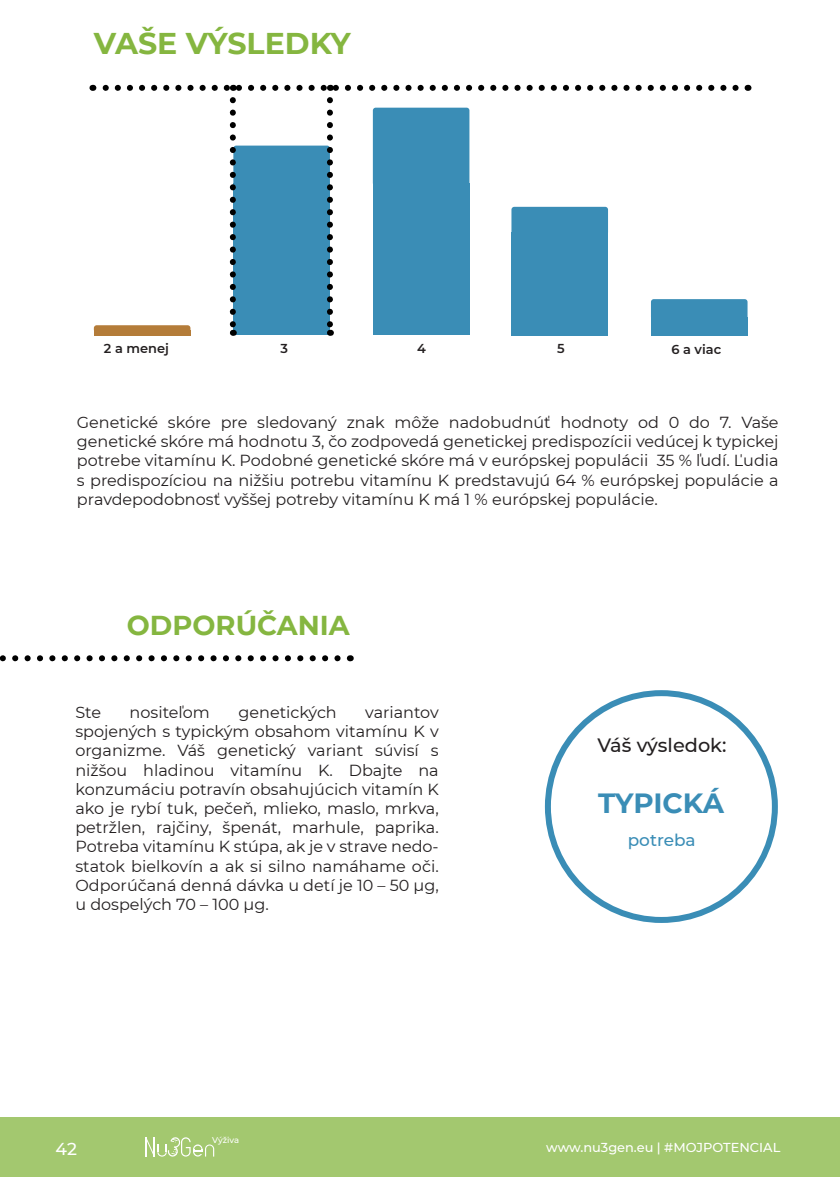
<style>
.page{position:relative;width:840px;height:1191px;background:#fff}
.page>*{position:absolute;margin:0;border:0;box-sizing:border-box;transform-origin:0 0}
.t1{font:700 30px "Montserrat";color:#85b640}
.t2{font:700 27.8px "Montserrat";letter-spacing:-.01em;color:#3a8db6}
.t3{font:700 27.2px "Montserrat";color:#85b640}
.t4{font:500 19.2px "Montserrat";color:#231f20}
.t5{font:500 17.2px "Montserrat";color:#fff}
.t6{font:500 16.8px "Montserrat";color:#3a8db6}
.t7{font:16px/19.2px "Montserrat";color:#231f20;text-align:justify}
.t8{font:500 13px "Montserrat";color:#fff}
.t9{font:600 13px "Montserrat";color:#231f20}
.t10{font:500 8.4px "Montserrat";letter-spacing:-.01em;color:#fff}
</style>
<div class="page">
<div style="left:0;top:1117px;width:839px;height:59px;background:#a3c86f"></div>
<svg style="left:145px;top:1137px;width:70px;height:20px"></svg>
<svg style="left:0;top:655px;width:337px;height:6px"></svg>
<svg style="left:94px;top:325px;width:96px;height:5px"></svg>
<div style="left:94px;top:330px;width:96px;height:5px;background:#b47c39"></div>
<div style="left:372px;top:183px;width:97px;height:76px;background:#3a8db6"></div>
<div style="left:372px;top:108px;width:97px;height:75px;background:#3a8db6"></div>
<div style="left:372px;top:259px;width:97px;height:76px;background:#3a8db6"></div>
<div style="left:651px;top:299px;width:96px;height:18px;background:#3a8db6"></div>
<div style="left:650px;top:317px;width:97px;height:18px;background:#3a8db6"></div>
<div style="left:511px;top:232px;width:96px;height:52px;background:#3a8db6"></div>
<div style="left:511px;top:284px;width:96px;height:51px;background:#3a8db6"></div>
<div style="left:511px;top:207px;width:96px;height:25px;background:#3a8db6"></div>
<div style="left:544px;top:690px;width:233px;height:233px;border:6px solid #3a8db6;border-radius:50%"></div>
<svg style="left:92px;top:85px;width:643px;height:6px"></svg>
<svg style="left:230px;top:100px;width:103px;height:236px"></svg>
<h1 class="t1" style="left:94px;top:21px;width:258px">VAŠE VÝSLEDKY</h1>
<p class="t9" style="left:104px;top:339px;width:66px">2 a menej</p>
<p class="t9" style="left:280px;top:339px;width:9px">3</p>
<p class="t9" style="left:417px;top:339px;width:10px">4</p>
<p class="t9" style="left:557px;top:339px;width:9px">5</p>
<p class="t9" style="left:671px;top:340px;width:51px">6 a viac</p>
<p class="t7" style="left:77px;top:412px;width:702px">Genetické skóre pre sledovaný znak môže nadobudnúť hodnoty od 0 do 7. Vaše genetické skóre má hodnotu 3, čo zodpovedá genetickej predispozícii vedúcej k typickej potrebe vitamínu K. Podobné genetické skóre má v európskej populácii 35 % ľudí. Ľudia s predispozíciou na nižšiu potrebu vitamínu K predstavujú 64 % európskej populácie a pravdepodobnosť vyššej potreby vitamínu K má 1 % európskej populácie.</p>
<h3 class="t3" style="left:127px;top:606px;width:224px">ODPORÚČANIA</h3>
<p class="t7" style="left:75px;top:702px;width:27px">Ste</p>
<p class="t7" style="left:130px;top:702px;width:82px">nositeľom</p>
<p class="t7" style="left:238px;top:702px;width:100px">genetických</p>
<p class="t7" style="left:75px;top:702px;width:364px;text-indent:290px">variantov spojených s typickým obsahom vitamínu K v organizme. Váš genetický variant súvisí s nižšou hladinou vitamínu K. Dbajte na konzumáciu potravín obsahujúcich vitamín K ako je rybí tuk, pečeň, mlieko, maslo, mrkva, petržlen, rajčiny, špenát, marhule, paprika.<br>Potreba vitamínu K stúpa, ak je v strave nedo&shy;statok bielkovín a ak si silno namáhame oči.<br>Odporúčaná denná dávka u detí je 10 – 50 µg, u dospelých 70 – 100 µg.</p>
<p class="t4" style="left:597px;top:732px;width:130px">Váš výsledok:</p>
<h2 class="t2" style="left:597px;top:783px;width:127px">TYPICKÁ</h2>
<p class="t6" style="left:627px;top:828px;width:69px">potreba</p>
<p class="t10" style="left:212px;top:1133px;width:28px">Výživa</p>
<p class="t5" style="left:55px;top:1136px;width:23px">42</p>
<p class="t8" style="left:546px;top:1138px;width:235px">www.nu3gen.eu | #MOJPOTENCIAL</p>
</div>
